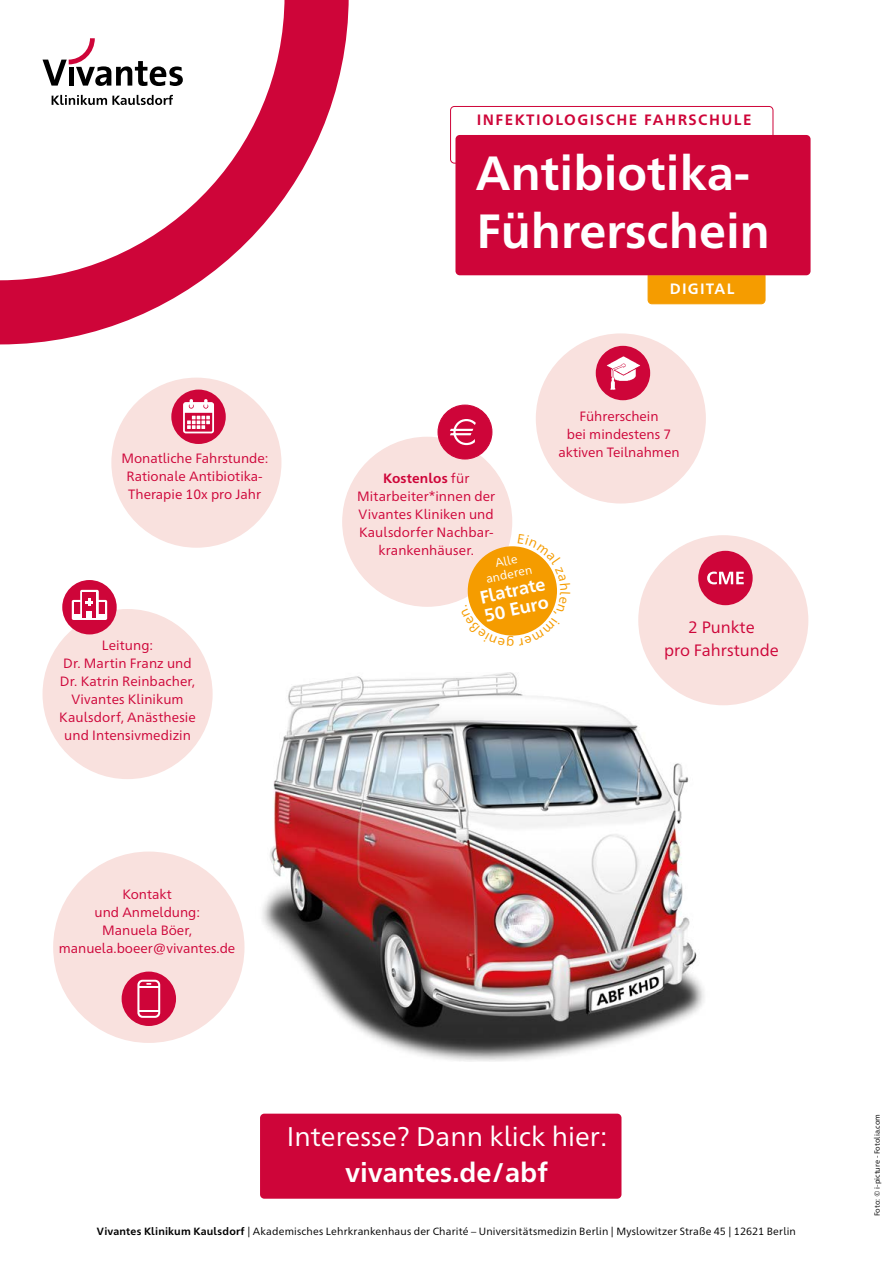
<style>
.page{position:relative;width:893px;height:1263px;background:#fff}
.page>*{position:absolute;margin:0;border:0;box-sizing:border-box;transform-origin:0 0}
.t1{font:700 48px/57.6px "Frutiger Neue 1450 Pro";color:#fff}
.t2{font:27px "Frutiger Neue 1450 Pro";color:#fff}
.t3{font:700 27px "Frutiger Neue 1450 Pro";color:#fff}
.t4{font:700 18px/18.8px "Frutiger Neue 1450 Pro";color:#fff}
.t5{font:16.5px/22.5px "Frutiger Neue 1450 Pro";color:#ce0539;text-align:center}
.t6{font:700 15px "Frutiger Neue 1450 Pro";letter-spacing:.1em;color:#ce0539}
.t7{font:700 15px "Frutiger Neue 1450 Pro";letter-spacing:.08em;color:#fff}
.t8{font:13.5px/18px "Frutiger Neue 1450 Pro";color:#ce0539;text-align:center}
.t9{font:12px/13.5px "Frutiger Neue 1450 Pro";color:#fff;text-align:center}
.t10{font:10.5px "Frutiger Neue 1450 Pro";letter-spacing:.015em;color:#000}
.t11{font:7.5px "Frutiger Neue 1450 Pro";color:#000}
.s1{font-weight:700}
</style>
<div class="page">
<div style="left:343px;top:437px;width:168px;height:169px;background:#f9e1de;border-radius:50%"></div>
<img style="left:202px;top:664px;width:563px;height:397px">
<div style="left:638px;top:535px;width:170px;height:170px;background:#f9e1de;border-radius:50%"></div>
<div style="left:698px;top:551px;width:55px;height:54px;background:#ce0539;border-radius:50%"></div>
<svg style="left:707px;top:572px;width:37px;height:12px"></svg>
<div style="left:536px;top:333px;width:170px;height:170px;background:#f9e1de;border-radius:50%"></div>
<div style="left:596px;top:346px;width:54px;height:54px;background:#ce0539;border-radius:50%"></div>
<img style="left:599px;top:356px;width:49px;height:34px">
<div style="left:53px;top:851px;width:191px;height:192px;background:#f9e1de;border-radius:50%"></div>
<div style="left:122px;top:971px;width:54px;height:55px;background:#ce0539;border-radius:50%"></div>
<svg style="left:137px;top:980px;width:23px;height:38px"></svg>
<div style="left:139px;top:982px;width:19px;height:34px;background:#ce0539;border-radius:3px"></div>
<hr style="left:139px;top:986px;width:20px;height:2px;background:#fff">
<hr style="left:139px;top:1010px;width:20px;height:2px;background:#fff">
<div style="left:43px;top:609px;width:170px;height:170px;background:#f9e1de;border-radius:50%"></div>
<div style="left:62px;top:580px;width:55px;height:54px;background:#ce0539;border-radius:50%"></div>
<div style="left:72px;top:600px;width:35px;height:20px;background:#fff;border-radius:2px"></div>
<div style="left:74px;top:602px;width:31px;height:12px;background:#ce0539"></div>
<svg style="left:80px;top:590px;width:19px;height:29px"></svg>
<div style="left:83px;top:592px;width:13px;height:26px;background:#ce0539"></div>
<svg style="left:86px;top:598px;width:7px;height:20px"></svg>
<div style="left:111px;top:378px;width:170px;height:170px;background:#f9e1de;border-radius:50%"></div>
<div style="left:260px;top:1114px;width:361px;height:85px;background:#ce0539;border-radius:4px"></div>
<svg style="left:0;top:0;width:349px;height:344px"></svg>
<svg style="left:0;top:0;width:285px;height:280px"></svg>
<svg style="left:43px;top:38px;width:140px;height:48px"></svg>
<svg style="left:52px;top:95px;width:121px;height:10px"></svg>
<svg style="left:647px;top:275px;width:119px;height:30px;background:#f49e0a"></svg>
<div style="left:450px;top:106px;width:323px;height:57px;border:1px solid #ce0539;border-radius:4px"></div>
<div style="left:455px;top:135px;width:355px;height:140px;background:#ce0539;border-radius:4px"></div>
<div style="left:171px;top:390px;width:55px;height:54px;background:#ce0539;border-radius:50%"></div>
<svg style="left:183px;top:399px;width:31px;height:34px"></svg>
<div style="left:438px;top:405px;width:54px;height:54px;background:#ce0539;border-radius:50%"></div>
<div style="left:438px;top:405px;width:54px;height:54px;border:1px solid #ce0539;border-radius:50%"></div>
<svg style="left:450px;top:419px;width:26px;height:26px"></svg>
<svg style="left:461px;top:534px;width:96px;height:102px"></svg>
<p class="t8" style="left:121px;top:448px;width:149px">Monatliche Fahrstunde:<br>Rationale Antibiotika-<br>Therapie 10x pro Jahr</p>
<p class="t8" style="left:59px;top:636px;width:138px">Leitung:<br>Dr. Martin Franz und<br>Dr. Katrin Reinbacher,<br>Vivantes Klinikum<br>Kaulsdorf, Anästhesie und Intensivmedizin</p>
<p class="t8" style="left:59px;top:884px;width:178px">Kontakt<br>und Anmeldung:<br>Manuela Böer, manuela.boeer@vivantes.de</p>
<p class="t6" style="left:477px;top:109px;width:276px">INFEKTIOLOGISCHE FAHRSCHULE</p>
<h1 class="t1" style="left:476px;top:141px;width:296px">Antibiotika-<br>Führerschein</h1>
<p class="t7" style="left:670px;top:278px;width:66px">DIGITAL</p>
<p class="t8" style="left:357px;top:469px;width:140px"><span class="s1">Kostenlos</span> für<br>Mitarbeiter*innen der<br>Vivantes Kliniken und<br>Kaulsdorfer Nachbar&shy;krankenhäuser.</p>
<p class="t9" style="left:482px;top:558px;width:48px;rotate:-12deg">Alle anderen</p>
<h3 class="t4" style="left:478px;top:587px;width:68px;rotate:-12deg">Flatrate<br>50 Euro</h3>
<p class="t8" style="left:559px;top:406px;width:123px">Führerschein<br>bei mindestens 7 aktiven Teilnahmen</p>
<p class="t5" style="left:664px;top:615px;width:116px">2 Punkte<br>pro Fahrstunde</p>
<h2 class="t2" style="left:287px;top:1116px;width:322px">Interesse? Dann klick hier:</h2>
<h2 class="t3" style="left:345px;top:1153px;width:204px">vivantes.de/abf</h2>
<p class="t10" style="left:97px;top:1224px;width:700px"><span class="s1">Vivantes Klinikum Kaulsdorf</span> | Akademisches Lehrkrankenhaus der Charité – Universitätsmedizin Berlin | Myslowitzer Straße 45 | 12621 Berlin</p>
<p class="t11" style="left:872px;top:1216px;width:104px;rotate:-90deg">Foto: © i-picture - Fotolia.com</p>
</div>
